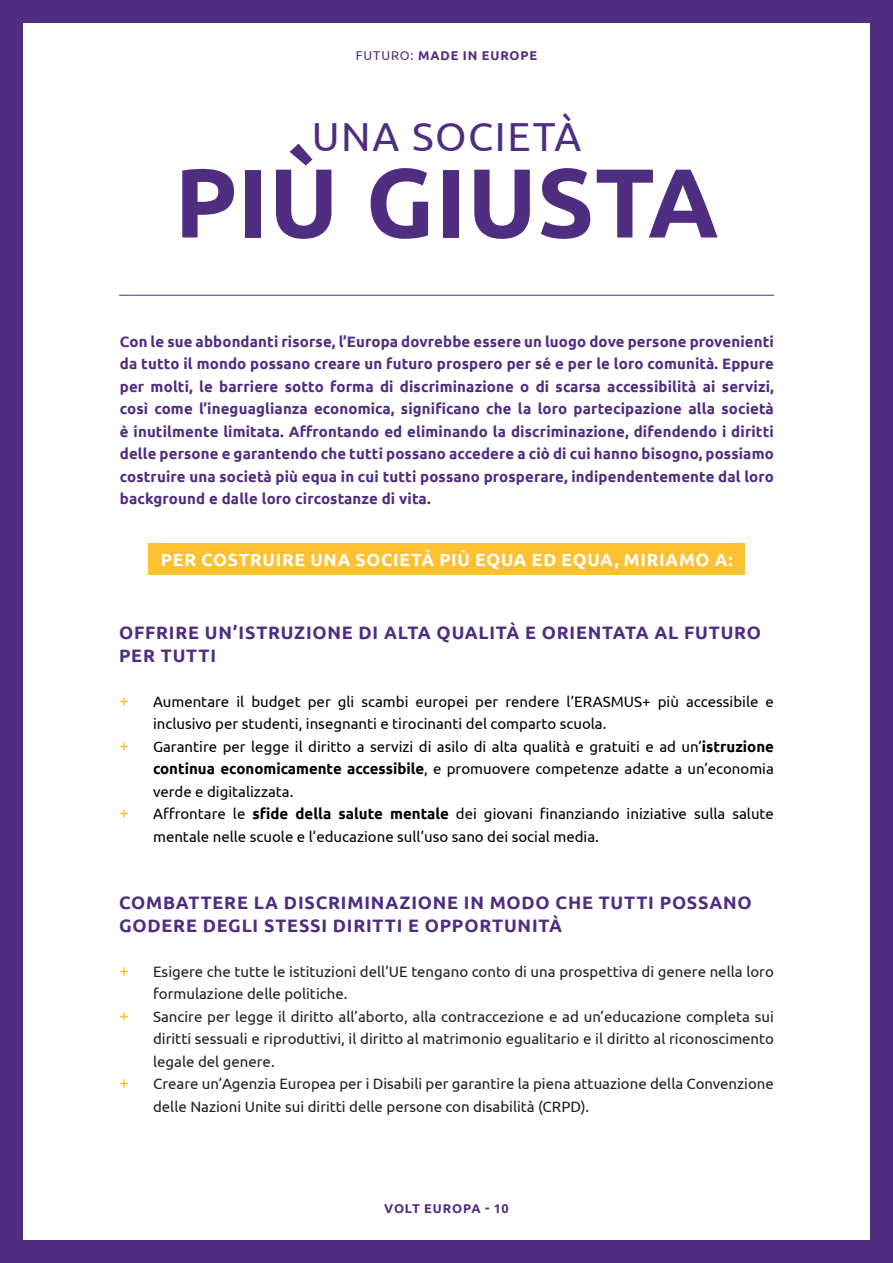
<style>
.page{position:relative;width:893px;height:1263px;background:#4f2d81}
.page>*{position:absolute;margin:0;border:0;box-sizing:border-box;transform-origin:0 0}
.t1{font:700 97.95px "Ubuntu";letter-spacing:.005em;color:#4f2d81}
.t2{font:40.5px "Ubuntu";letter-spacing:.04em;color:#4f2d81}
.t3{font:700 18px/22.5px "Ubuntu";letter-spacing:.045em;color:#4f2d81}
.t4{font:18px "Ubuntu";color:#fec131}
.t5{font:700 17.55px "Ubuntu";letter-spacing:.045em;color:#fff}
.t6{font:700 15px/22.5px "Ubuntu";letter-spacing:.01em;color:#4f2d81;text-align:justify}
.t7{font:15px/22.5px "Ubuntu";color:#020206}
.t8{font:15px/22.5px "Ubuntu";color:#231f20}
.t9{font:700 12.75px "Ubuntu";letter-spacing:.07em;color:#4f2d81}
.s1{font-weight:400}
.s2{font-weight:700}
</style>
<div class="page">
<div style="left:23px;top:23px;width:847px;height:1216px;background:#fff"></div>
<div style="left:149px;top:543px;width:596px;height:32px;background:#fec131"></div>
<hr style="left:119px;top:295px;width:655px;height:1px;background:#4f2d81">
<p class="t9" style="left:356px;top:47px;width:183px"><span class="s1">FUTURO:</span> MADE IN EUROPE</p>
<h2 class="t2" style="left:312px;top:112px;width:271px">UNA SOCIETÀ</h2>
<h1 class="t1" style="left:174px;top:143px;width:546px">PIÙ GIUSTA</h1>
<p class="t6" style="left:120px;top:330px;width:656px">Con le sue abbondanti risorse, l’Europa dovrebbe essere un luogo dove persone provenienti da tutto il mondo possano creare un futuro prospero per sé e per le loro comunità. Eppure per molti, le barriere sotto forma di discriminazione o di scarsa accessibilità ai servizi, così come l’ineguaglianza economica, significano che la loro partecipazione alla società è inutilmente limitata. Affrontando ed eliminando la discriminazione, difendendo i diritti delle persone e garantendo che tutti possano accedere a ciò di cui hanno bisogno, possiamo costruire una società più equa in cui tutti possano prosperare, indipendentemente dal loro background e dalle loro circostanze di vita.</p>
<p class="t5" style="left:161px;top:549px;width:573px">PER COSTRUIRE UNA SOCIETÀ PIÙ EQUA ED EQUA, MIRIAMO A:</p>
<p class="t3" style="left:119px;top:621px;width:643px">OFFRIRE UN’ISTRUZIONE DI ALTA QUALITÀ E ORIENTATA AL FUTURO<br>PER TUTTI</p>
<p class="t4" style="left:119px;top:689px;width:12px">+</p>
<p class="t7" style="left:153px;top:689px;width:622px">Aumentare il budget per gli scambi europei per rendere l’ERASMUS+ più accessibile e inclusivo per studenti, insegnanti e tirocinanti del comparto scuola.</p>
<p class="t4" style="left:119px;top:734px;width:12px">+</p>
<p class="t7" style="left:153px;top:734px;width:622px;text-align:justify">Garantire per legge il diritto a servizi di asilo di alta qualità e gratuiti e ad un’<span class="s2">istruzione continua economicamente accessibile</span>, e promuovere competenze adatte a un’economia verde e digitalizzata.</p>
<p class="t4" style="left:119px;top:802px;width:12px">+</p>
<p class="t7" style="left:153px;top:802px;width:622px">Affrontare le <span class="s2">sfide della salute mentale</span> dei giovani finanziando iniziative sulla salute mentale nelle scuole e l’educazione sull’uso sano dei social media.</p>
<p class="t3" style="left:119px;top:891px;width:634px">COMBATTERE LA DISCRIMINAZIONE IN MODO CHE TUTTI POSSANO<br>GODERE DEGLI STESSI DIRITTI E OPPORTUNITÀ</p>
<p class="t4" style="left:119px;top:959px;width:12px">+</p>
<p class="t8" style="left:153px;top:959px;width:622px">Esigere che tutte le istituzioni dell’UE tengano conto di una prospettiva di genere nella loro formulazione delle politiche.</p>
<p class="t4" style="left:119px;top:1004px;width:12px">+</p>
<p class="t8" style="left:153px;top:1004px;width:622px;text-align:justify">Sancire per legge il diritto all’aborto, alla contraccezione e ad un’educazione completa sui diritti sessuali e riproduttivi, il diritto al matrimonio egualitario e il diritto al riconoscimento legale del genere.</p>
<p class="t4" style="left:119px;top:1072px;width:12px">+</p>
<p class="t8" style="left:153px;top:1072px;width:622px">Creare un’Agenzia Europea per i Disabili per garantire la piena attuazione della Convenzione delle Nazioni Unite sui diritti delle persone con disabilità (CRPD).</p>
<p class="t9" style="left:384px;top:1201px;width:126px">VOLT EUROPA - 10</p>
</div>
